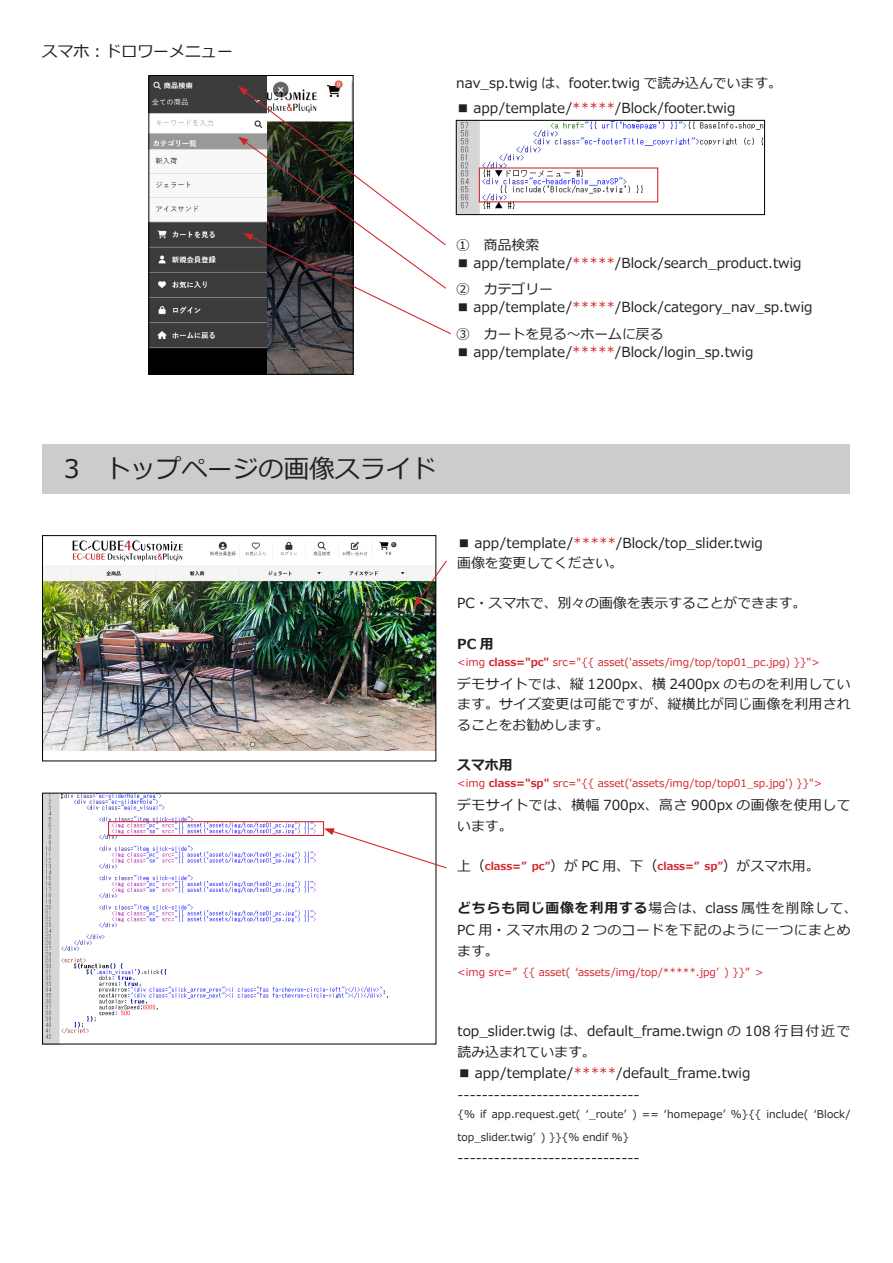
<style>
.page{position:relative;width:893px;height:1263px;background:#fff}
.page>*{position:absolute;margin:0;border:0;box-sizing:border-box;transform-origin:0 0}
.t1{font:25.5px "Meiryo";color:#231f20}
.t2{font:15.9px "Meiryo";color:#231f20}
.t3{font:13.8px/20.2px "Meiryo";color:#231f20;text-align:justify}
.t4{font:13.8px/21.3px "Meiryo";letter-spacing:.035em;color:#231f20}
.t5{font:700 13.8px "Meiryo";color:#231f20}
.t6{font:10.65px "Meiryo";color:#d1232a}
.t7{font:10.65px/22.8px "Meiryo";letter-spacing:.015em;color:#231f20}
.t8{font:700 10.65px "Meiryo";color:#d1232a}
.s1{color:#d1232a}
.s2{font-weight:700}
.s3{font-weight:400;font-size:13.8px;color:#231f20}
</style>
<div class="page">
<img style="left:44px;top:795px;width:344px;height:247px">
<img style="left:151px;top:77px;width:200px;height:295px">
<div style="left:149px;top:75px;width:204px;height:299px;border:1px solid #000"></div>
<div style="left:43px;top:444px;width:807px;height:49px;background:#cbccce"></div>
<img style="left:458px;top:122px;width:305px;height:91px">
<div style="left:456px;top:120px;width:309px;height:95px;border:1px solid #000"></div>
<svg style="left:238px;top:86px;width:213px;height:249px"></svg>
<img style="left:44px;top:540px;width:390px;height:211px">
<div style="left:42px;top:535px;width:394px;height:226px;border:1px solid #000"></div>
<svg style="left:414px;top:559px;width:33px;height:48px"></svg>
<div style="left:108px;top:821px;width:216px;height:15px;border:1px solid #d1232a"></div>
<svg style="left:324px;top:828px;width:123px;height:41px"></svg>
<p class="t2" style="left:42px;top:40px;width:193px">スマホ：ドロワーメニュー</p>
<p class="t3" style="left:456px;top:74px;width:327px">nav_sp.twig は、footer.twig で読み込んでいます。</p>
<p class="t3" style="left:456px;top:98px;width:281px">■ app/template/<span class="s1">*****</span>/Block/footer.twig</p>
<p class="t3" style="left:456px;top:235px;width:84px">①　商品検索</p>
<p class="t3" style="left:456px;top:253px;width:347px">■ app/template/<span class="s1">*****</span>/Block/search_product.twig</p>
<p class="t3" style="left:456px;top:280px;width:98px">②　カテゴリー</p>
<p class="t3" style="left:456px;top:298px;width:358px">■ app/template/<span class="s1">*****</span>/Block/category_nav_sp.twig</p>
<p class="t3" style="left:456px;top:324px;width:209px">③　カートを見る～ホームに戻る</p>
<p class="t3" style="left:456px;top:342px;width:299px">■ app/template/<span class="s1">*****</span>/Block/login_sp.twig</p>
<p class="t1" style="left:64px;top:451px;width:375px">3　トップページの画像スライド</p>
<p class="t3" style="left:457px;top:533px;width:307px">■ app/template/<span class="s1">*****</span>/Block/top_slider.twig</p>
<p class="t3" style="left:457px;top:553px;width:167px">画像を変更してください。</p>
<p class="t3" style="left:457px;top:594px;width:351px">PC・スマホで、別々の画像を表示することができます。</p>
<p class="t5" style="left:457px;top:634px;width:38px">PC 用</p>
<p class="t6" style="left:457px;top:655px;width:364px">&lt;img <span class="s2">class="pc"</span> src="{{ asset('assets/img/top/top01_pc.jpg) }}"&gt;</p>
<p class="t3" style="left:457px;top:675px;width:395px">デモサイトでは、縦 1200px、横 2400px のものを利用しています。サイズ変更は可能ですが、縦横比が同じ画像を利用されることをお勧めします。</p>
<p class="t5" style="left:457px;top:755px;width:57px">スマホ用</p>
<p class="t6" style="left:457px;top:776px;width:367px">&lt;img <span class="s2">class="sp"</span> src="{{ asset('assets/img/top/top01_sp.jpg') }}"&gt;</p>
<p class="t4" style="left:457px;top:796px;width:395px;line-height:20.2px">デモサイトでは、横幅 700px、高さ 900px の画像を使用しています。</p>
<p class="t8" style="left:457px;top:858px;width:364px"><span class="s3">上（</span>class=” pc”<span class="s3">）が PC 用、下（</span>class=” sp”<span class="s3">）がスマホ用。</span></p>
<p class="t4" style="left:457px;top:898px;width:402px"><span class="s2">どちらも同じ画像を利用する</span>場合は、class 属性を削除して、<br>PC 用・スマホ用の 2 つのコードを下記のように一つにまとめます。</p>
<p class="t6" style="left:457px;top:965px;width:308px">&lt;img src=” {{ asset( ‘assets/img/top/*****.jpg’ ) }}” &gt;</p>
<p class="t3" style="left:457px;top:1021px;width:394px;line-height:21.3px">top_slider.twig は、default_frame.twign の 108 行目付近で読み込まれています。</p>
<p class="t3" style="left:457px;top:1064px;width:294px">■ app/template/<span class="s1">*****</span>/default_frame.twig</p>
<p class="t3" style="left:457px;top:1085px;width:183px">------------------------------</p>
<p class="t7" style="left:457px;top:1103px;width:394px">{% if app.request.get( ‘_route’ ) == ‘homepage’ %}{{ include( ‘Block/ top_slider.twig’ ) }}{% endif %}</p>
<p class="t3" style="left:457px;top:1149px;width:183px">------------------------------</p>
</div>
